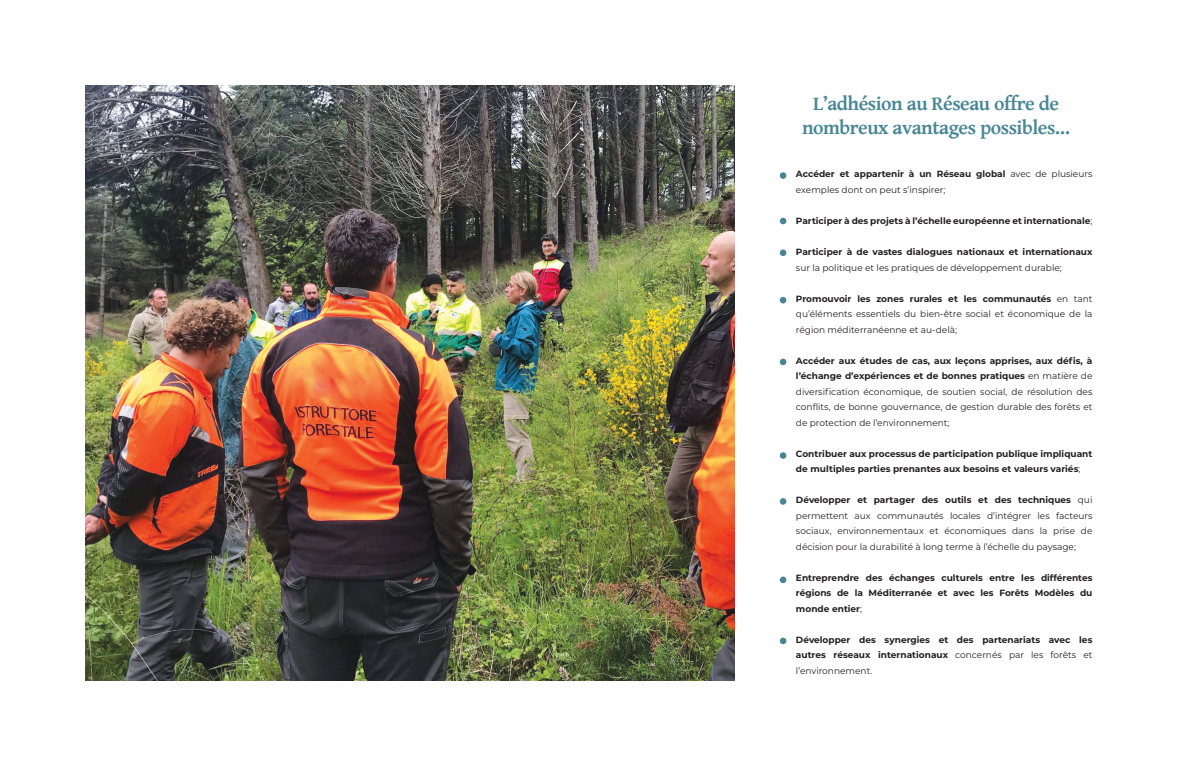
<style>
.page{position:relative;width:1191px;height:766px;background:#fff}
.page>*{position:absolute;margin:0;border:0;box-sizing:border-box;transform-origin:0 0}
.t1{font:700 20px/24px "Gentium Basic";letter-spacing:-.025em;color:#478595;text-align:center}
.t2{font:9px/15.5px "Montserrat";color:#231f20;text-align:justify}
.t3{font:700 9px/15.5px "Montserrat";color:#231f20}
.s1{font-weight:700}
.s2{font-weight:400}
</style>
<div class="page">
<img style="left:85px;top:85px;width:649px;height:595px">
<div style="left:780px;top:172px;width:6px;height:7px;background:#478595;border-radius:50%"></div>
<svg style="left:780px;top:218px;width:6px;height:6px"></svg>
<div style="left:780px;top:249px;width:6px;height:7px;background:#478595;border-radius:50%"></div>
<svg style="left:780px;top:297px;width:6px;height:6px"></svg>
<div style="left:780px;top:358px;width:6px;height:7px;background:#478595;border-radius:50%"></div>
<svg style="left:780px;top:452px;width:6px;height:6px"></svg>
<svg style="left:780px;top:498px;width:6px;height:6px"></svg>
<div style="left:780px;top:576px;width:6px;height:7px;background:#478595;border-radius:50%"></div>
<div style="left:780px;top:637px;width:6px;height:7px;background:#478595;border-radius:50%"></div>
<p class="t1" style="left:802px;top:90px;width:269px">L’adhésion au Réseau offre de nombreux avantages possibles...</p>
<p class="t2" style="left:796px;top:166px;width:298px"><span class="s1">Accéder et appartenir à un Réseau global</span> avec de plusieurs exemples dont on peut s’inspirer;</p>
<p class="t3" style="left:796px;top:212px;width:298px">Participer à des projets à l’échelle européenne et internationale<span class="s2">;</span></p>
<p class="t3" style="left:796px;top:243px;width:298px">Participer à de vastes dialogues nationaux et internationaux <span class="s2">sur la politique et les pratiques de développement durable;</span></p>
<p class="t2" style="left:796px;top:290px;width:298px"><span class="s1">Promouvoir les zones rurales et les communautés</span> en tant qu’éléments essentiels du bien-être social et économique de la région méditerranéenne et au-delà;</p>
<p class="t2" style="left:796px;top:352px;width:298px"><span class="s1">Accéder aux études de cas, aux leçons apprises, aux défis, à l’échange d’expériences et de bonnes pratiques</span> en matière de diversification économique, de soutien social, de résolution des conflits, de bonne gouvernance, de gestion durable des forêts et de protection de l’environnement;</p>
<p class="t3" style="left:796px;top:445px;width:298px">Contribuer aux processus de participation publique impliquant de multiples parties prenantes aux besoins et valeurs variés<span class="s2">;</span></p>
<p class="t2" style="left:796px;top:492px;width:298px"><span class="s1">Développer et partager des outils et des techniques</span> qui permettent aux communautés locales d’intégrer les facteurs sociaux, environnementaux et économiques dans la prise de décision pour la durabilité à long terme à l’échelle du paysage;</p>
<p class="t3" style="left:796px;top:569px;width:298px;text-align:justify">Entreprendre des échanges culturels entre les différentes régions de la Méditerranée et avec les Forêts Modèles du monde entier<span class="s2">;</span></p>
<p class="t3" style="left:796px;top:631px;width:298px;text-align:justify">Développer des synergies et des partenariats avec les autres réseaux internationaux <span class="s2">concernés par les forêts et l’environnement.</span></p>
</div>
